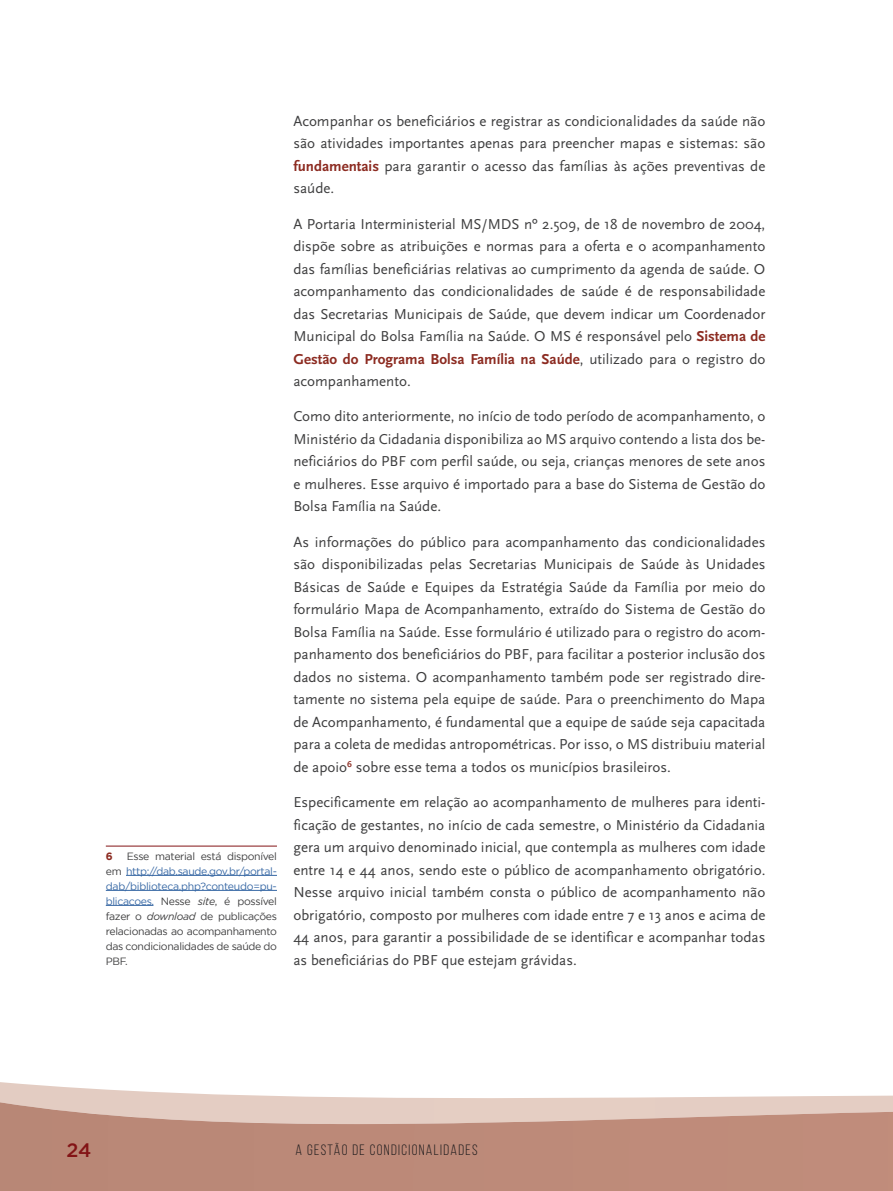
<style>
.page{position:relative;width:893px;height:1191px;background:#fff}
.page>*{position:absolute;margin:0;border:0;box-sizing:border-box;transform-origin:0 0}
.t1{font:500 19.5px "Gotham";color:#831416}
.t2{font:15px/22.5px "Scala Sans";color:#3e3e3f;text-align:justify}
.t3{font:15px "Bebas Neue";letter-spacing:.09em;color:#231f20}
.t4{font:10.5px/15px "Gotham";letter-spacing:-.03em;color:#3e3e3f;text-align:justify}
.t5{font:700 10.5px "Gotham";color:#8c2b21}
.s1{color:#3667a4}
.s2{font-style:italic}
.s3{font-weight:700;color:#8c2b21}
</style>
<div class="page">
<svg style="left:0;top:1082px;width:893px;height:20px"></svg>
<hr style="left:126px;top:875px;width:151px;height:1px;background:#3667a4">
<hr style="left:106px;top:890px;width:171px;height:1px;background:#3667a4">
<hr style="left:106px;top:905px;width:47px;height:1px;background:#3667a4">
<hr style="left:106px;top:845px;width:171px;height:1px;background:#831416">
<p class="t4" style="left:106px;top:848px;width:173px;text-indent:21px">Esse material está disponível em <span class="s1">http://dab.saude.gov.br/portal&shy;dab/biblioteca.php?conteudo=pu&shy;blicacoes.</span> Nesse <span class="s2">site</span>, é possível fazer o <span class="s2">download</span> de publicações relacionadas ao acompanhamento das condicionalidades de saúde do PBF.</p>
<p class="t5" style="left:106px;top:849px;width:8px">6</p>
<p class="t2" style="left:293px;top:110px;width:473px">Acompanhar os beneficiários e registrar as condicionalidades da saúde não são atividades importantes apenas para preencher mapas e sistemas: são <span class="s3">fundamentais</span> para garantir o acesso das famílias às ações preventivas de saúde.</p>
<p class="t2" style="left:293px;top:213px;width:474px">A Portaria Interministerial MS/MDS nº 2.509, de 18 de novembro de 2004, dispõe sobre as atribuições e normas para a oferta e o acompanhamento das famílias beneficiárias relativas ao cumprimento da agenda de saúde. O acompanhamento das condicionalidades de saúde é de responsabilidade das Secretarias Municipais de Saúde, que devem indicar um Coordenador Municipal do Bolsa Família na Saúde. O MS é responsável pelo <span class="s3">Sistema de Gestão do Programa Bolsa Família na Saúde</span>, utilizado para o registro do acompanhamento.</p>
<p class="t2" style="left:293px;top:405px;width:474px">Como dito anteriormente, no início de todo período de acompanhamento, o Ministério da Cidadania disponibiliza ao MS arquivo contendo a lista dos be&shy;neficiários do PBF com perfil saúde, ou seja, crianças menores de sete anos e mulheres. Esse arquivo é importado para a base do Sistema de Gestão do Bolsa Família na Saúde.</p>
<p class="t2" style="left:293px;top:531px;width:474px">As informações do público para acompanhamento das condicionalidades são disponibilizadas pelas Secretarias Municipais de Saúde às Unidades Básicas de Saúde e Equipes da Estratégia Saúde da Família por meio do formulário Mapa de Acompanhamento, extraído do Sistema de Gestão do Bolsa Família na Saúde. Esse formulário é utilizado para o registro do acom&shy;panhamento dos beneficiários do PBF, para facilitar a posterior inclusão dos dados no sistema. O acompanhamento também pode ser registrado dire&shy;tamente no sistema pela equipe de saúde. Para o preenchimento do Mapa de Acompanhamento, é fundamental que a equipe de saúde seja capacitada para a coleta de medidas antropométricas. Por isso, o MS distribuiu material de apoio<sup>6</sup> sobre esse tema a todos os municípios brasileiros.</p>
<p class="t2" style="left:293px;top:791px;width:474px">Especificamente em relação ao acompanhamento de mulheres para identi&shy;ficação de gestantes, no início de cada semestre, o Ministério da Cidadania gera um arquivo denominado inicial, que contempla as mulheres com idade entre 14 e 44 anos, sendo este o público de acompanhamento obrigatório.<br>Nesse arquivo inicial também consta o público de acompanhamento não obrigatório, composto por mulheres com idade entre 7 e 13 anos e acima de 44 anos, para garantir a possibilidade de se identificar e acompanhar todas as beneficiárias do PBF que estejam grávidas.</p>
<h1 class="t1" style="left:67px;top:1137px;width:26px">24</h1>
<p class="t3" style="left:296px;top:1141px;width:184px">A GESTÃO DE CONDICIONALIDADES</p>
</div>
